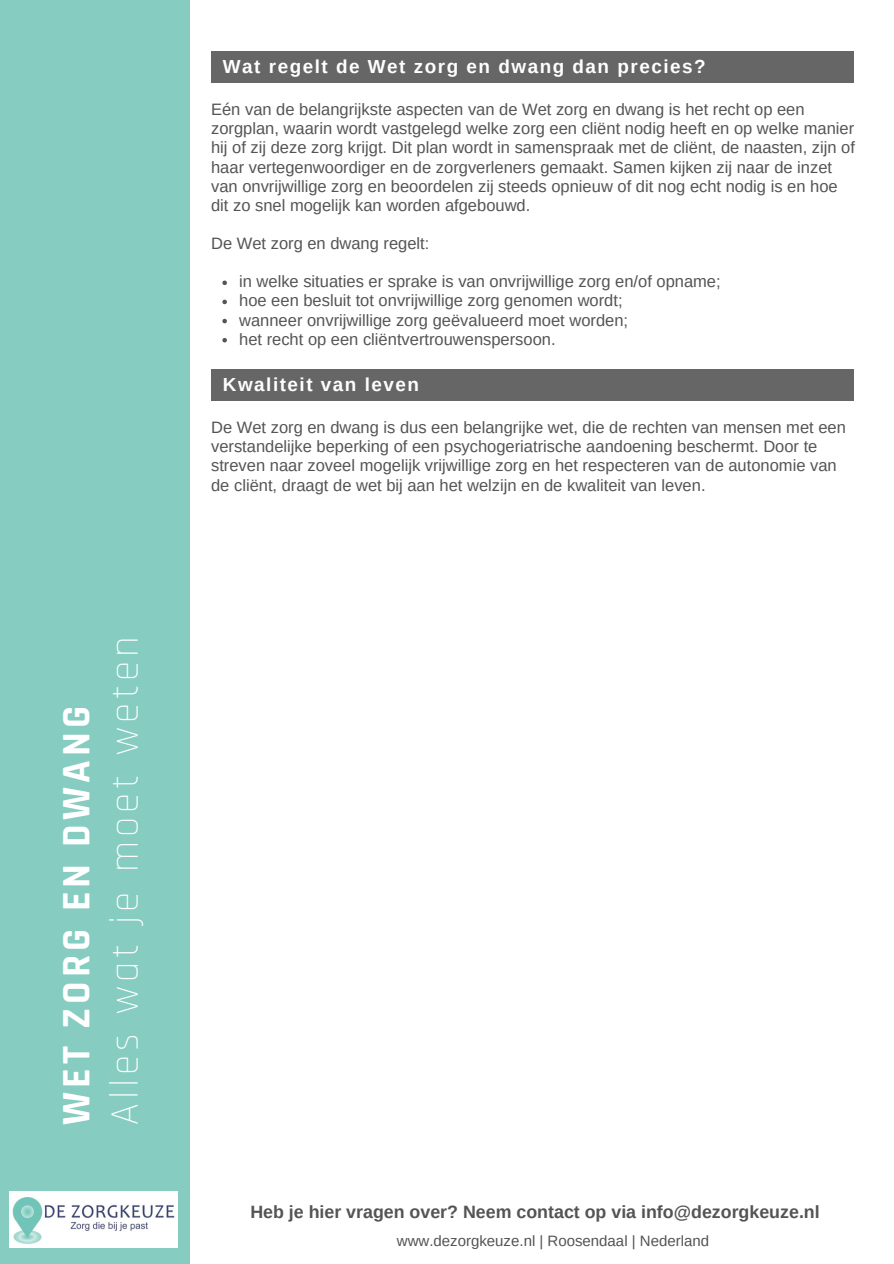
<style>
.page{position:relative;width:894px;height:1264px;background:#fff}
.page>*{position:absolute;margin:0;border:0;box-sizing:border-box;transform-origin:0 0}
.t1{font:300 40.8px "Rajdhani";letter-spacing:.1em;color:#fff}
.t2{font:700 40.8px "Rajdhani";letter-spacing:.1em;color:#fff}
.t3{font:700 18.9px "Arimo";letter-spacing:.08em;color:#fff}
.t4{font:700 17.85px "Arimo";color:#545454}
.t5{font:16.5px/19.2px "Arimo";color:#545454}
.t6{font:15px "Arimo";color:#545454}
</style>
<div class="page">
<div style="left:0;top:0;width:189px;height:1263px;background:#87ccc1"></div>
<img style="left:10px;top:1191px;width:168px;height:56px">
<div style="left:211px;top:51px;width:642px;height:32px;background:#666"></div>
<svg style="left:222px;top:280px;width:5px;height:5px"></svg>
<svg style="left:222px;top:300px;width:5px;height:4px"></svg>
<svg style="left:222px;top:319px;width:5px;height:4px"></svg>
<svg style="left:222px;top:338px;width:5px;height:4px"></svg>
<div style="left:211px;top:369px;width:642px;height:32px;background:#666"></div>
<p class="t2" style="left:52px;top:1124px;width:420px;rotate:-90deg">WET ZORG EN DWANG</p>
<p class="t1" style="left:100px;top:1124px;width:490px;rotate:-90deg">Alles wat je moet weten</p>
<h3 class="t3" style="left:223px;top:55px;width:484px">Wat regelt de Wet zorg en dwang dan precies?</h3>
<p class="t5" style="left:211px;top:100px;width:645px">Eén van de belangrijkste aspecten van de Wet zorg en dwang is het recht op een zorgplan, waarin wordt vastgelegd welke zorg een cliënt nodig heeft en op welke manier hij of zij deze zorg krijgt. Dit plan wordt in samenspraak met de cliënt, de naasten, zijn of haar vertegenwoordiger en de zorgverleners gemaakt. Samen kijken zij naar de inzet van onvrijwillige zorg en beoordelen zij steeds opnieuw of dit nog echt nodig is en hoe dit zo snel mogelijk kan worden afgebouwd.</p>
<p class="t5" style="left:211px;top:234px;width:220px">De Wet zorg en dwang regelt:</p>
<p class="t5" style="left:239px;top:272px;width:483px">in welke situaties er sprake is van onvrijwillige zorg en/of opname;</p>
<p class="t5" style="left:239px;top:291px;width:385px">hoe een besluit tot onvrijwillige zorg genomen wordt;</p>
<p class="t5" style="left:239px;top:310px;width:390px">wanneer onvrijwillige zorg geëvalueerd moet worden;</p>
<p class="t5" style="left:239px;top:329px;width:318px">het recht op een cliëntvertrouwenspersoon.</p>
<p class="t3" style="left:223px;top:373px;width:198px">Kwaliteit van leven</p>
<h3 class="t5" style="left:211px;top:418px;width:636px">De Wet zorg en dwang is dus een belangrijke wet, die de rechten van mensen met een verstandelijke beperking of een psychogeriatrische aandoening beschermt. Door te streven naar zoveel mogelijk vrijwillige zorg en het respecteren van de autonomie van de cliënt, draagt de wet bij aan het welzijn en de kwaliteit van leven.</h3>
<h1 class="t4" style="left:250px;top:1201px;width:570px">Heb je hier vragen over? Neem contact op via info@dezorgkeuze.nl</h1>
<p class="t6" style="left:397px;top:1232px;width:313px">www.dezorgkeuze.nl | Roosendaal | Nederland</p>
</div>
